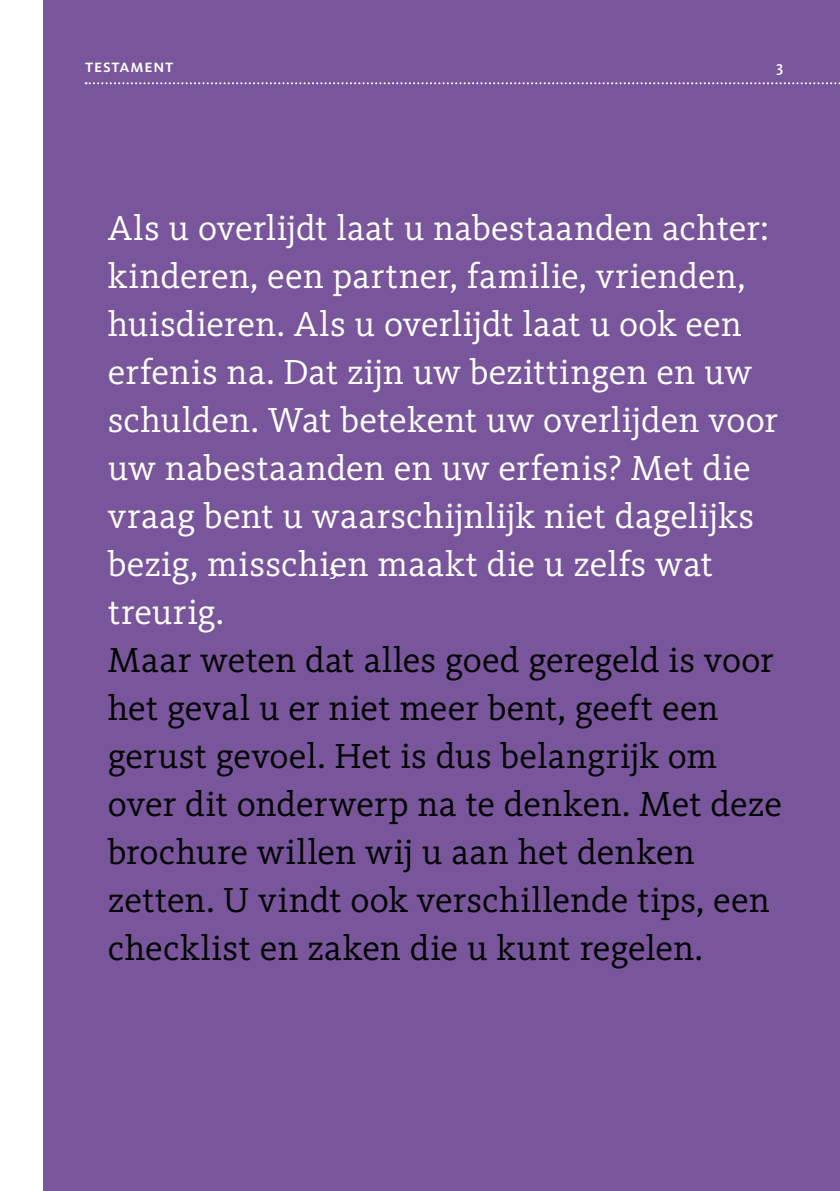
<style>
.page{position:relative;width:840px;height:1191px;background:#fff}
.page>*{position:absolute;margin:0;border:0;box-sizing:border-box;transform-origin:0 0}
.t1{font:36px/48px "Kievit Slab Pro";letter-spacing:.005em;color:#fff}
.t2{font:36px/48px "Kievit Slab Pro";letter-spacing:.005em;color:#000}
.t3{font:18px "Kievit Medium SC";letter-spacing:.04em;color:#fff}
.t4{font:500 16px "Kievit Slab Pro";color:#fff}
</style>
<div class="page">
<div style="left:44px;top:0;width:795px;height:1191px;background:#79559b"></div>
<svg style="left:86px;top:82px;width:754px;height:2px"></svg>
<p class="t3" style="left:85px;top:55px;width:90px">testament</p>
<p class="t4" style="left:775px;top:57px;width:9px">3</p>
<p class="t1" style="left:108px;top:204px;width:671px">Als u overlijdt laat u nabestaanden achter: kinderen, een partner, familie, vrienden, huisdieren. Als u overlijdt laat u ook een erfenis na. Dat zijn uw bezittingen en uw schulden. Wat betekent uw overlijden voor uw nabestaanden en uw erfenis? Met die vraag bent u waarschijnlijk niet dagelijks bezig, misschien maakt die u zelfs wat treurig.</p>
<p class="t2" style="left:108px;top:636px;width:675px">Maar weten dat alles goed geregeld is voor het geval u er niet meer bent, geeft een gerust gevoel. Het is dus belangrijk om over dit onderwerp na te denken. Met deze brochure willen wij u aan het denken zetten. U vindt ook verschillende tips, een checklist en zaken die u kunt regelen.</p>
<p class="t4" style="left:329px;top:561px;width:9px">3</p>
</div>
